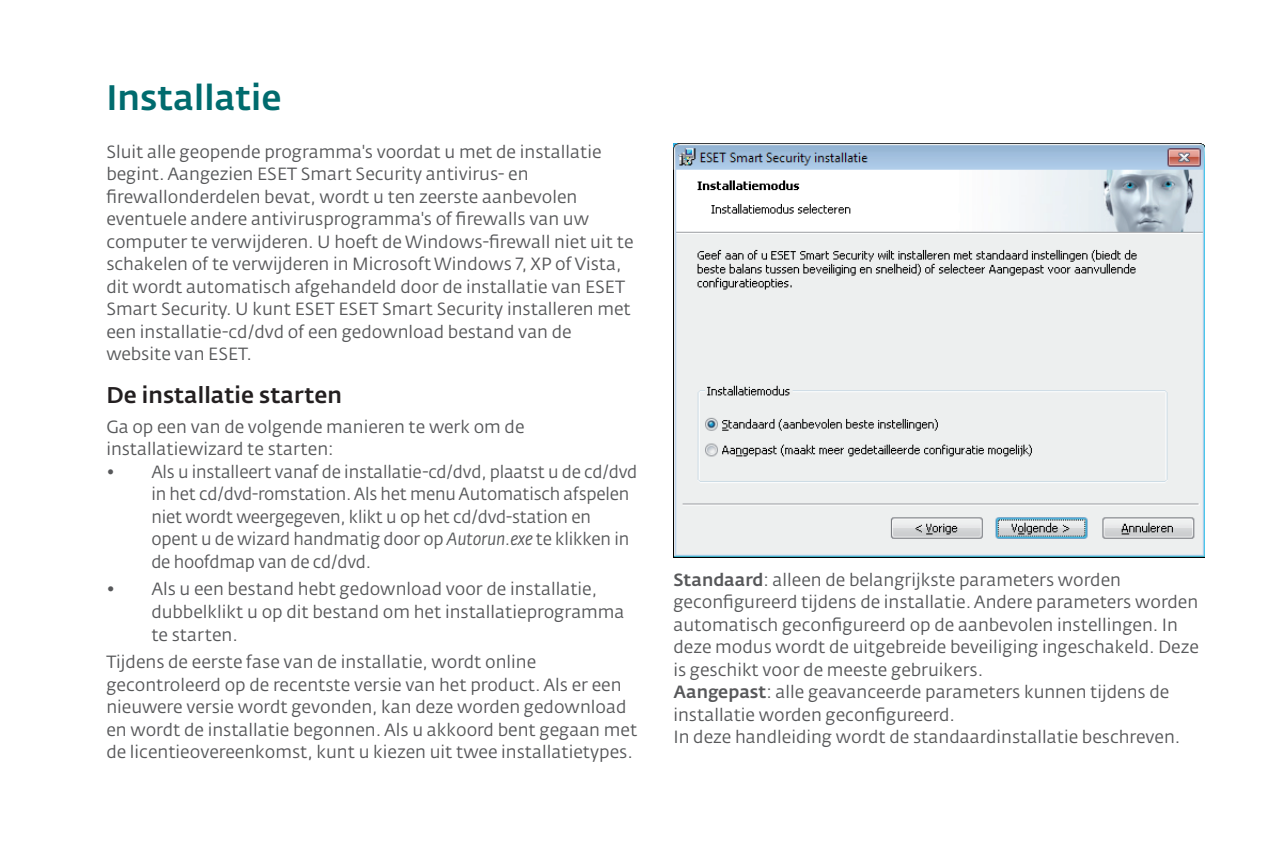
<style>
.page{position:relative;width:1276px;height:851px;background:#fff}
.page>*{position:absolute;margin:0;border:0;box-sizing:border-box;transform-origin:0 0}
.t1{font:500 35px "Fedra Sans Alt Pro";color:#006b6e}
.t2{font:500 22.5px "Fedra Sans Alt Pro";color:#231f20}
.t3{font:17.5px/22.5px "Fedra Sans Alt Pro";color:#57585a}
.s1{font-style:italic}
.s2{font-weight:500}
</style>
<div class="page">
<img style="left:673px;top:144px;width:531px;height:413px">
<h1 class="t1" style="left:106px;top:76px;width:177px">Installatie</h1>
<p class="t3" style="left:106px;top:140px;width:529px">Sluit alle geopende programma's voordat u met de installatie begint. Aangezien ESET Smart Security antivirus- en firewallonderdelen bevat, wordt u ten zeerste aanbevolen eventuele andere antivirusprogramma's of firewalls van uw computer te verwijderen. U hoeft de Windows-firewall niet uit te schakelen of te verwijderen in Microsoft Windows 7, XP of Vista, dit wordt automatisch afgehandeld door de installatie van ESET Smart Security. U kunt ESET ESET Smart Security installeren met een installatie-cd/dvd of een gedownload bestand van de website van ESET.</p>
<p class="t2" style="left:106px;top:381px;width:237px">De installatie starten</p>
<p class="t3" style="left:106px;top:415px;width:420px">Ga op een van de volgende manieren te werk om de installatiewizard te starten:</p>
<p class="t3" style="left:151px;top:460px;width:487px;text-indent:-45px">• Als u installeert vanaf de installatie-cd/dvd, plaatst u de cd/dvd in het cd/dvd-romstation. Als het menu Automatisch afspelen niet wordt weergegeven, klikt u op het cd/dvd-station en opent u de wizard handmatig door op <span class="s1">Autorun.exe</span> te klikken in de hoofdmap van de cd/dvd.</p>
<p class="t3" style="left:151px;top:578px;width:475px;text-indent:-45px">• Als u een bestand hebt gedownload voor de installatie, dubbelklikt u op dit bestand om het installatieprogramma te starten.</p>
<p class="t3" style="left:106px;top:650px;width:532px">Tijdens de eerste fase van de installatie, wordt online gecontroleerd op de recentste versie van het product. Als er een nieuwere versie wordt gevonden, kan deze worden gedownload en wordt de installatie begonnen. Als u akkoord bent gegaan met de licentieovereenkomst, kunt u kiezen uit twee installatietypes.</p>
<p class="t3" style="left:673px;top:568px;width:527px"><span class="s2">Standaard</span>: alleen de belangrijkste parameters worden geconfigureerd tijdens de installatie. Andere parameters worden automatisch geconfigureerd op de aanbevolen instellingen. In deze modus wordt de uitgebreide beveiliging ingeschakeld. Deze is geschikt voor de meeste gebruikers.<br><span class="s2">Aangepast</span>: alle geavanceerde parameters kunnen tijdens de installatie worden geconfigureerd.<br>In deze handleiding wordt de standaardinstallatie beschreven.</p>
</div>
